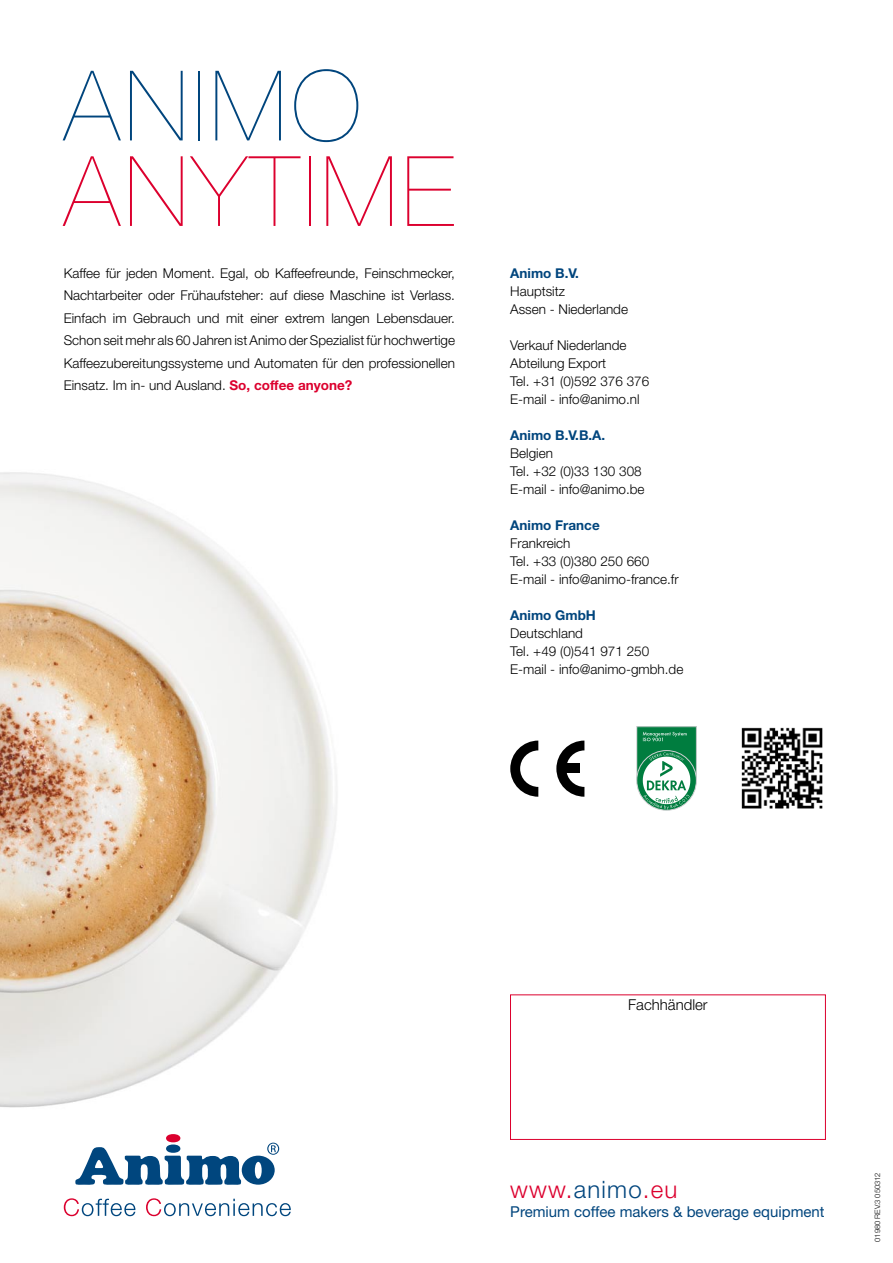
<style>
.page{position:relative;width:893px;height:1263px;background:#fff}
.page>*{position:absolute;margin:0;border:0;box-sizing:border-box;transform-origin:0 0}
.t1{font:200 97.5px/85.5px "Helvetica Neue";letter-spacing:.05em;color:#dc002e}
.t2{font:300 24px "Helvetica Neue";letter-spacing:.05em;color:#dc002e}
.t3{font:15px "Helvetica Neue LT Std";color:#00457d}
.t4{font:300 15px "Helvetica Neue LT Std";color:#000}
.t5{font:300 13.5px/22.5px "Helvetica Neue LT Std";color:#000;text-align:justify}
.t6{font:300 13.5px/18px "Helvetica Neue";color:#000}
.t7{font:700 13.5px "Helvetica Neue LT Std";color:#00457d}
.t8{font:300 7.5px "Helvetica Neue";color:#000}
.s1{color:#00457d}
.s2{font-weight:700;color:#dc002e}
</style>
<div class="page">
<svg style="left:64px;top:1198px;width:72px;height:18px"></svg>
<svg style="left:146px;top:1198px;width:145px;height:18px"></svg>
<svg style="left:75px;top:1143px;width:204px;height:42px"></svg>
<div style="left:166px;top:1144px;width:14px;height:9px;background:#00467e;border-radius:50%"></div>
<div style="left:166px;top:1134px;width:14px;height:8px;background:#db002e;border-radius:50%"></div>
<img style="left:741px;top:727px;width:82px;height:82px">
<img style="left:0;top:472px;width:337px;height:636px">
<div style="left:510px;top:995px;width:316px;height:145px;border:1px solid #dc002e"></div>
<svg style="left:636px;top:726px;width:61px;height:84px"></svg>
<svg style="left:510px;top:740px;width:28px;height:57px"></svg>
<svg style="left:556px;top:740px;width:28px;height:57px"></svg>
<div style="left:557px;top:763px;width:22px;height:10px;background:#000"></div>
<p class="t1" style="left:64px;top:63px;width:392px"><span class="s1">ANIMO<br></span>ANYTIME</p>
<p class="t5" style="left:64px;top:261px;width:393px">Kaffee für jeden Moment. Egal, ob Kaffeefreunde, Feinschmecker, Nachtarbeiter oder Frühaufsteher: auf diese Maschine ist Verlass.<br>Einfach im Gebrauch und mit einer extrem langen Lebensdauer.<br>Schon seit mehr als 60 Jahren ist Animo der Spezialist für hochwertige Kaffeezubereitungssysteme und Automaten für den professionellen Einsatz. Im in- und Ausland. <span class="s2">So, coffee anyone?</span></p>
<p class="t7" style="left:510px;top:264px;width:70px">Animo B.V.</p>
<p class="t6" style="left:510px;top:281px;width:56px">Hauptsitz</p>
<p class="t6" style="left:510px;top:299px;width:119px">Assen - Niederlande</p>
<p class="t6" style="left:510px;top:335px;width:118px">Verkauf Niederlande</p>
<p class="t6" style="left:510px;top:353px;width:98px">Abteilung Export</p>
<p class="t6" style="left:510px;top:371px;width:140px">Tel. +31 (0)592 376 376<br>E-mail - info@animo.nl</p>
<p class="t7" style="left:510px;top:426px;width:96px">Animo B.V.B.A.</p>
<p class="t6" style="left:510px;top:443px;width:44px">Belgien</p>
<p class="t6" style="left:510px;top:461px;width:136px">Tel. +32 (0)33 130 308<br>E-mail - info@animo.be</p>
<p class="t7" style="left:510px;top:516px;width:91px">Animo France</p>
<p class="t6" style="left:510px;top:533px;width:62px">Frankreich</p>
<p class="t6" style="left:510px;top:551px;width:170px">Tel. +33 (0)380 250 660<br>E-mail - info@animo-france.fr</p>
<p class="t7" style="left:510px;top:606px;width:87px">Animo GmbH</p>
<p class="t6" style="left:510px;top:623px;width:74px">Deutschland</p>
<p class="t6" style="left:510px;top:641px;width:175px">Tel. +49 (0)541 971 250<br>E-mail - info@animo-gmbh.de</p>
<p class="t4" style="left:628px;top:996px;width:81px">Fachhändler</p>
<p class="t2" style="left:510px;top:1175px;width:169px">www.<span class="s1">animo</span>.eu</p>
<p class="t3" style="left:510px;top:1202px;width:316px">Premium coffee makers &amp; beverage equipment</p>
<p class="t8" style="left:873px;top:1242px;width:71px;rotate:-90deg">01980 REV.3 050312</p>
</div>
